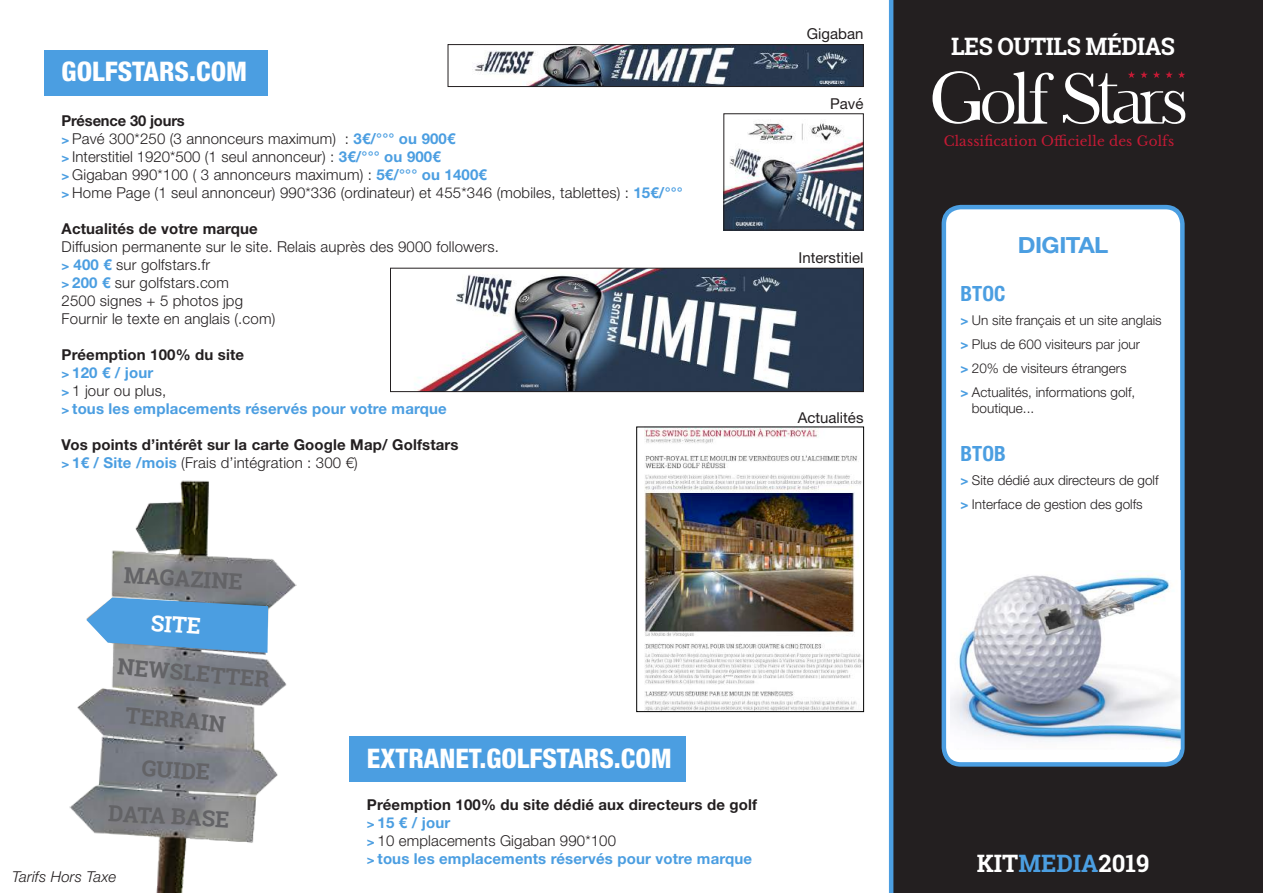
<style>
.page{position:relative;width:1263px;height:893px;background:#fff}
.page>*{position:absolute;margin:0;border:0;box-sizing:border-box;transform-origin:0 0}
.t1{font:800 condensed 27px "Helvetica Neue LT Std";color:#fff}
.t2{font:700 24px "Roboto Slab";letter-spacing:-.02em;color:#fff}
.t3{font:700 24px "Roboto Slab";color:#fff}
.t4{font:700 22.35px "Helvetica Neue LT Std";letter-spacing:-.02em;color:#4b9ee1;scale:1.08 1}
.t5{font:700 22.2px/46.3px "Roboto Slab";color:#636366;text-align:center}
.t6{font:700 22.2px "Roboto Slab";color:#fff}
.t7{font:700 condensed 21px "Helvetica Neue LT Std";color:#4b9ee1}
.t8{font:300 15px/18px "Helvetica Neue LT Std";letter-spacing:.01em;color:#231f20}
.t9{font:700 15px/18px "Helvetica Neue LT Std";letter-spacing:.01em;color:#4b9ee1}
.t10{font:700 15px/18px "Helvetica Neue LT Std";letter-spacing:.01em;color:#231f20}
.t11{font:15px "Helvetica Neue LT Std";color:#231f20}
.t12{font:italic 300 15px "Helvetica Neue LT Std";letter-spacing:.01em;color:#231f20}
.t13{font:13.65px "Libre Baskerville";letter-spacing:.01em;color:#c51a35}
.t14{font:300 13.5px/24px "Helvetica Neue LT Std";color:#231f20}
.s1{font-weight:700}
.s2{font-weight:700;font-stretch:condensed;font-size:12.6px;color:#4b9ee1}
.s3{font-weight:700;color:#4b9ee1}
.s4{color:#231f20}
.s5{font-stretch:condensed;font-size:12.6px}
.s6{font-weight:300;color:#231f20}
.s7{font-stretch:condensed;font-size:12.6px;color:#4b9ee1}
.s8{color:#4b9ee1}
.s9{font-weight:300}
.s10{font-weight:700;font-stretch:condensed;color:#4b9ee1}
</style>
<div class="page">
<div style="left:890px;top:0;width:373px;height:893px;background:#231f20"></div>
<svg style="left:932px;top:71px;width:122px;height:53px"></svg>
<svg style="left:1063px;top:71px;width:122px;height:53px"></svg>
<div style="left:44px;top:50px;width:223px;height:46px;background:#4b9ee1"></div>
<img style="left:69px;top:480px;width:228px;height:413px">
<div style="left:944px;top:207px;width:238px;height:557px;background:#fff;border-radius:17px"></div>
<div style="left:941px;top:205px;width:243px;height:562px;border:4px solid #4b9ee1;border-radius:17px"></div>
<svg style="left:86px;top:598px;width:182px;height:55px;background:#62a3d7"></svg>
<img style="left:472px;top:46px;width:389px;height:39px">
<div style="left:448px;top:44px;width:415px;height:43px;border:1px solid #231f20"></div>
<img style="left:645px;top:429px;width:217px;height:281px">
<div style="left:636px;top:427px;width:228px;height:285px;border:1px solid #000"></div>
<img style="left:726px;top:119px;width:135px;height:109px">
<div style="left:724px;top:114px;width:139px;height:116px;border:1px solid #231f20"></div>
<img style="left:415px;top:270px;width:446px;height:120px">
<div style="left:390px;top:268px;width:473px;height:124px;border:1px solid #231f20"></div>
<hr style="left:889px;top:0;width:4px;height:893px;background:#4b9ee1">
<div style="left:349px;top:736px;width:337px;height:46px;background:#4b9ee1"></div>
<img style="left:950px;top:570px;width:231px;height:180px">
<h1 class="t1" style="left:62px;top:55px;width:187px">GOLFSTARS.COM</h1>
<p class="t8" style="left:62px;top:111px;width:623px"><span class="s1">Présence 30 jours<br></span><span class="s2">&gt;</span> Pavé 300*250 (3 annonceurs maximum) : <span class="s3">3€/°°° ou 900€<br></span><span class="s2">&gt;</span> Interstitiel 1920*500 (1 seul annonceur) : <span class="s3">3€/°°° ou 900€<br></span><span class="s2">&gt;</span> Gigaban 990*100 ( 3 annonceurs maximum) : <span class="s3">5€/°°° ou 1400€<br></span><span class="s2">&gt;</span> Home Page (1 seul annonceur) 990*336 (ordinateur) et 455*346 (mobiles, tablettes) : <span class="s3">15€/°°°</span></p>
<p class="t10" style="left:62px;top:219px;width:198px">Actualités de votre marque</p>
<p class="t8" style="left:62px;top:237px;width:439px">Diffusion permanente sur le site. Relais auprès des 9000 followers. <span class="s2">&gt;</span> <span class="s3">400 €</span> sur golfstars.fr<br><span class="s2">&gt;</span> <span class="s3">200 €</span> sur golfstars.com<br>2500 signes + 5 photos jpg<br>Fournir le texte en anglais (.com)</p>
<p class="t9" style="left:62px;top:345px;width:387px"><span class="s4">Préemption 100% du site<br></span><span class="s5">&gt;</span> 120 € / jour<br><span class="s5">&gt;</span> <span class="s6">1 jour ou plus,<br></span><span class="s5">&gt;</span> tous les emplacements réservés pour votre marque</p>
<p class="t10" style="left:62px;top:435px;width:398px">Vos points d’intérêt sur la carte Google Map/ Golfstars <span class="s7">&gt;</span> <span class="s8">1€ / Site /mois</span> <span class="s9">(Frais d’intégration : 300 €)</span></p>
<h3 class="t5" style="left:125px;top:552px;width:120px;rotate:3deg">MAGAZINE</h3>
<h3 class="t6" style="left:152px;top:608px;width:52px;rotate:4deg">SITE</h3>
<h3 class="t5" style="left:119px;top:643px;width:154px;rotate:5deg">NEWSLETTER</h3>
<h3 class="t5" style="left:128px;top:692px;width:102px;rotate:5deg">TERRAIN</h3>
<h3 class="t5" style="left:112px;top:743px;width:123px;rotate:3deg">GUIDE<br>DATA BASE</h3>
<p class="t12" style="left:12px;top:868px;width:106px">Tarifs Hors Taxe</p>
<h1 class="t1" style="left:367px;top:741px;width:306px">EXTRANET.GOLFSTARS.COM</h1>
<p class="t9" style="left:367px;top:795px;width:392px"><span class="s4">Préemption 100% du site dédié aux directeurs de golf </span><span class="s5">&gt;</span> 15 € / jour<br><span class="s5">&gt;</span> <span class="s6">10 emplacements Gigaban 990*100<br></span><span class="s5">&gt;</span> tous les emplacements réservés pour votre marque</p>
<p class="t11" style="left:807px;top:25px;width:58px">Gigaban</p>
<p class="t11" style="left:830px;top:94px;width:35px">Pavé</p>
<p class="t11" style="left:798px;top:249px;width:66px">Interstitiel</p>
<p class="t11" style="left:798px;top:408px;width:67px">Actualités</p>
<h2 class="t2" style="left:951px;top:30px;width:225px">LES OUTILS MÉDIAS</h2>
<p class="t13" style="left:944px;top:133px;width:232px">Classification Officielle des Golfs</p>
<h3 class="t4" style="left:1018px;top:231px;width:86px">DIGITAL</h3>
<h3 class="t7" style="left:961px;top:281px;width:46px">BTOC</h3>
<p class="t14" style="left:961px;top:308px;width:203px"><span class="s10">&gt;</span> Un site français et un site anglais <span class="s10">&gt;</span> Plus de 600 visiteurs par jour<br><span class="s10">&gt;</span> 20% de visiteurs étrangers<br><span class="s10">&gt;</span> Actualités, informations golf,</p>
<p class="t14" style="left:972px;top:396px;width:64px">boutique...</p>
<h3 class="t7" style="left:961px;top:441px;width:47px">BTOB</h3>
<p class="t14" style="left:961px;top:468px;width:199px"><span class="s10">&gt;</span> Site dédié aux directeurs de golf <span class="s10">&gt;</span> Interface de gestion des golfs</p>
<h2 class="t3" style="left:977px;top:847px;width:174px">KIT<span class="s8">MEDIA</span>2019</h2>
</div>
